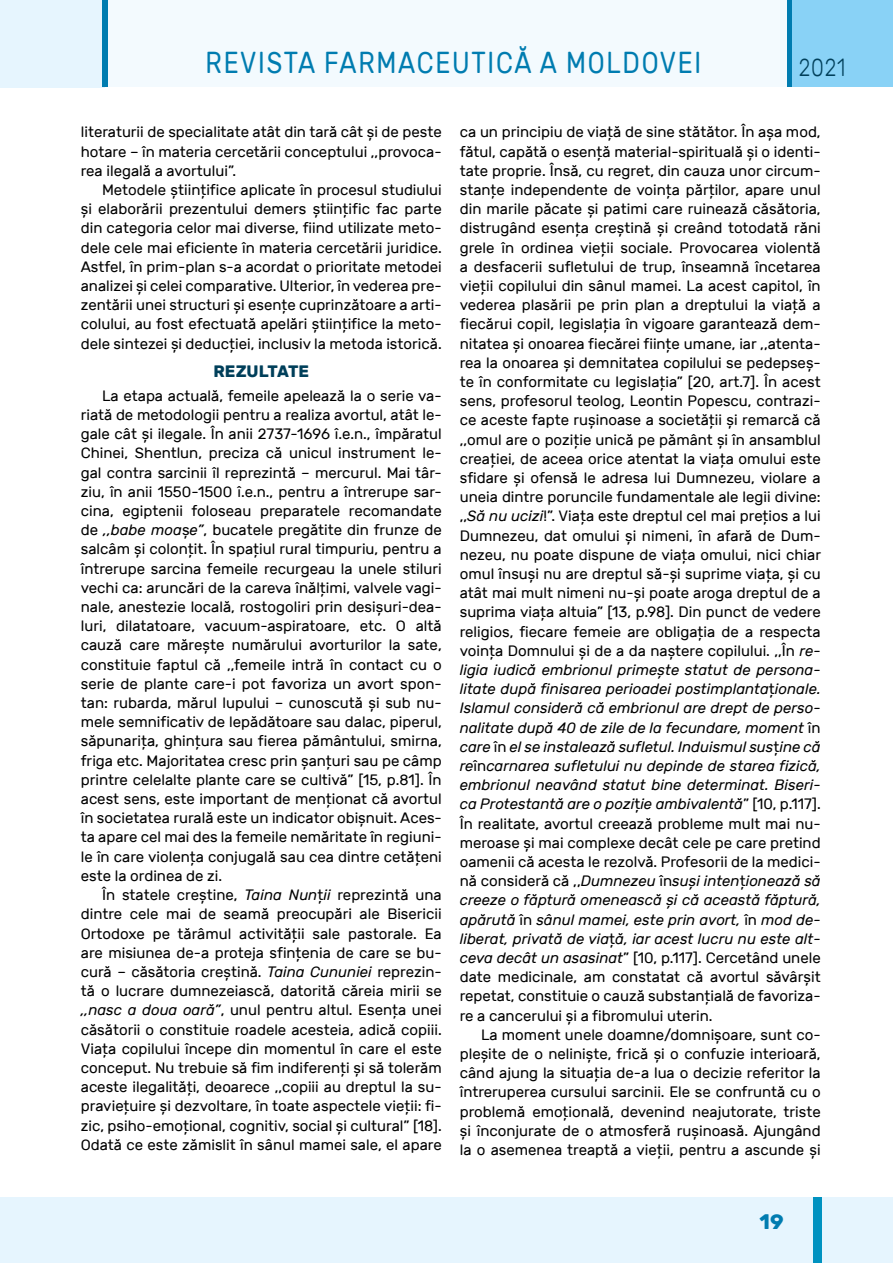
<style>
.page{position:relative;width:893px;height:1263px;background:#fff}
.page>*{position:absolute;margin:0;border:0;box-sizing:border-box;transform-origin:0 0}
.t1{font:30.3px "Rubik";letter-spacing:.07em;color:#007cb0;scale:.83 1}
.t2{font:300 24.9px "Rubik";color:#003f5a;scale:.83 1}
.t3{font:700 21px "Rubik";color:#007cb0}
.t4{font:700 16.5px "Rubik";letter-spacing:-.005em;color:#003f5a}
.t5{font:15px/19.2px "Rubik";color:#000;text-align:justify}
.s1{color:#050505}
.s2{font-style:italic}
</style>
<div class="page">
<div style="left:101px;top:0;width:715px;height:87px;background:#f3fafe"></div>
<div style="left:0;top:1197px;width:893px;height:66px;background:#e6f5fe"></div>
<div style="left:0;top:0;width:105px;height:87px;background:#e6f5fe"></div>
<div style="left:102px;top:0;width:5px;height:87px;background:#007cb0"></div>
<div style="left:787px;top:0;width:5px;height:87px;background:#007cb0"></div>
<div style="left:792px;top:0;width:101px;height:87px;background:#89d2f6"></div>
<div style="left:813px;top:1197px;width:8px;height:66px;background:#0092c0"></div>
<h1 class="t1" style="left:205px;top:46px;width:599px">REVISTA FARMACEUTICĂ A MOLDOVEI</h1>
<h2 class="t2" style="left:799px;top:54px;width:58px">2021</h2>
<p class="t5" style="left:81px;top:123px;width:362px">literaturii de specialitate atât din tară cât și de peste hotare – în materia cercetării conceptului ,,provoca&shy;rea ilegală a avortului”.</p>
<p class="t5" style="left:81px;top:180px;width:362px;text-indent:21px"><span class="s1">Metodele</span> știinţifice aplicate în procesul studiului și elaborării prezentului demers știinţific fac parte din categoria celor mai diverse, fiind utilizate meto&shy;dele cele mai eficiente în materia cercetării juridice.<br>Astfel, în prim-plan s-a acordat o prioritate metodei analizei și celei comparative. Ulterior, în vederea pre&shy;zentării unei structuri și esenţe cuprinzătoare a arti&shy;colului, au fost efectuată apelări știinţifice la meto&shy;dele sintezei și deducţiei, inclusiv la metoda istorică.</p>
<p class="t4" style="left:213px;top:362px;width:97px">REZULTATE</p>
<p class="t5" style="left:81px;top:386px;width:362px;text-indent:21px">La etapa actuală, femeile apelează la o serie va&shy;riată de metodologii pentru a realiza avortul, atât le&shy;gale cât și ilegale. În anii 2737-1696 î.e.n., împăratul Chinei, Shentlun, preciza că unicul instrument le&shy;gal <span class="s1">contra</span> sarcinii îl reprezintă – mercurul. Mai târ&shy;ziu, în anii 1550-1500 î.e.n., pentru a întrerupe sar&shy;cina, egiptenii foloseau preparatele recomandate de <span class="s2">,,babe moa</span>ș<span class="s2">e”</span>, bucatele pregătite din frunze de salcâm și colonţit. În spaţiul rural timpuriu, pentru a întrerupe sarcina femeile recurgeau la unele stiluri vechi ca: aruncări de la careva înălţimi, valvele vagi&shy;nale, anestezie locală, rostogoliri prin desișuri-dea&shy;luri, dilatatoare, vacuum-aspiratoare, etc. O altă cauză care mărește numărului avorturilor la sate, constituie faptul că ,,femeile intră în contact cu o serie de plante care-i pot favoriza un avort spon&shy;tan: rubarda, mărul lupului – cunoscută și sub nu&shy;mele semnificativ de lepădătoare sau dalac, piperul, săpunariţa, ghinţura sau fierea pământului, smirna, friga etc. Majoritatea cresc prin șanţuri sau pe câmp printre celelalte plante care se cultivă” [15, p.81]. În acest sens, este important de menţionat că avortul în societatea rurală este un indicator obișnuit. Aces&shy;ta apare cel mai des la femeile nemăritate în regiuni&shy;le în care violenţa conjugală sau cea dintre cetăţeni este la ordinea de zi.</p>
<p class="t5" style="left:81px;top:886px;width:362px;text-indent:21px">În statele creștine, <span class="s2">Taina Nun</span>ţ<span class="s2">ii</span> reprezintă una dintre cele mai de seamă preocupări ale Bisericii Ortodoxe pe tărâmul activităţii sale pastorale. Ea are misiunea de-a proteja sfinţenia de care se bu&shy;cură – căsătoria creștină. <span class="s2">Taina Cununiei</span> reprezin&shy;tă o lucrare dumnezeiască, datorită căreia mirii se <span class="s2">,,nasc a doua oară”</span>, unul pentru altul. Esenţa unei căsătorii o constituie roadele acesteia, adică copiii.<br>Viaţa copilului începe din momentul în care el este conceput. Nu trebuie să fim indiferenţi și să tolerăm aceste ilegalităţi, deoarece ,,copiii au dreptul la su&shy;pravieţuire și dezvoltare, în toate aspectele vieţii: fi&shy;zic, psiho-emoţional, cognitiv, social și cultural” [18].<br>Odată ce este zămislit în sânul mamei sale, el apare</p>
<p class="t5" style="left:460px;top:123px;width:363px">ca un principiu de viaţă de sine stătător. În așa mod, fătul, capătă o esenţă material-spirituală și o identi&shy;tate proprie. Însă, cu regret, din cauza unor circum&shy;stanţe independente de voinţa părţilor, apare unul din marile păcate și patimi care ruinează căsătoria, distrugând esenţa creștină și creând totodată răni grele în ordinea vieţii sociale. Provocarea violentă a desfacerii sufletului de trup, înseamnă încetarea vieţii copilului din sânul mamei. La acest capitol, în vederea plasării pe prin plan a dreptului la viaţă a fiecărui copil, legislaţia în vigoare garantează dem&shy;nitatea și onoarea fiecărei fiinţe umane, iar ,,atenta&shy;rea la onoarea și demnitatea copilului se pedepseș&shy;te în conformitate cu legislaţia” [20, art.7]. În acest sens, profesorul teolog, Leontin Popescu, contrazi&shy;ce aceste fapte rușinoase a societăţii și remarcă că ,,omul are o poziţie unică pe pământ și în ansamblul creaţiei, de aceea orice atentat la viaţa omului este sfidare și ofensă le adresa lui Dumnezeu, violare a uneia dintre poruncile fundamentale ale legii divine: ,,<span class="s2">Să nu ucizi</span>!”. Viaţa este dreptul cel mai preţios a lui Dumnezeu, dat omului și nimeni, în afară de Dum&shy;nezeu, nu poate dispune de viaţa omului, nici chiar omul însuși nu are dreptul să-și suprime viaţa, și cu atât mai mult nimeni nu-și poate aroga dreptul de a suprima viaţa altuia” [13, p.98]. Din punct de vedere religios, fiecare femeie are obligaţia de a respecta voinţa Domnului și de a da naștere copilului. ,,În <span class="s2">re&shy;ligia iudică embrionul primește statut de persona&shy;litate după finisarea perioadei postimplanta</span>ţ<span class="s2">ionale.<br>Islamul consideră că embrionul are drept de perso&shy;nalitate după 40 de zile de la fecundare, moment</span> în <span class="s2">care</span> în <span class="s2">el se instalează sufletul. Induismul sus</span>ţ<span class="s2">ine că re</span>în<span class="s2">carnarea sufletului nu depinde de starea fizică, embrionul neavând statut bine determinat. Biseri&shy;ca Protestantă are o pozi</span>ţ<span class="s2">ie ambivalentă</span>” [10, p.117].<br>În realitate, avortul creează probleme mult mai nu&shy;meroase și mai complexe decât cele pe care pretind oamenii că acesta le rezolvă. Profesorii de la medici&shy;nă consideră că ,,<span class="s2">Dumnezeu</span> în<span class="s2">suși inten</span>ţ<span class="s2">ionează să creeze o făptură omenească și că această făptură, apărută</span> în <span class="s2">sânul mamei, este prin avort,</span> în <span class="s2">mod de&shy;liberat, privată de via</span>ţ<span class="s2">ă, iar acest lucru nu este alt&shy;ceva decât un asasinat</span>” [10, p.117]. Cercetând unele date medicinale, am constatat că avortul săvârșit repetat, constituie o cauză substanţială de favoriza&shy;re a cancerului și a fibromului uterin.</p>
<p class="t5" style="left:460px;top:1025px;width:362px;text-indent:21px">La moment <span class="s1">unele</span> doamne/domnișoare, sunt co&shy;pleșite de o neliniște, frică și o confuzie interioară, când ajung la situaţia de-a lua o decizie referitor la întreruperea cursului sarcinii. Ele se confruntă cu o problemă emoţională, devenind neajutorate, triste și înconjurate de o atmosferă rușinoasă. Ajungând la o asemenea treaptă a vieţii, pentru a ascunde și</p>
<h3 class="t3" style="left:759px;top:1209px;width:26px">19</h3>
</div>
